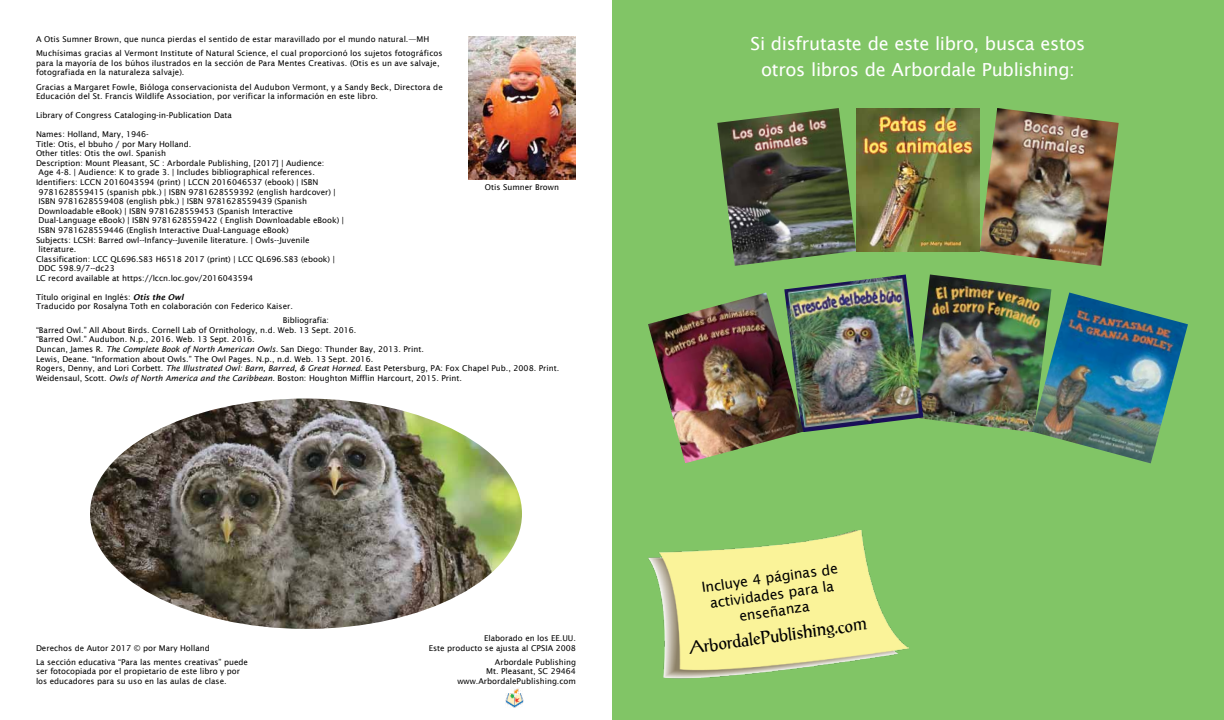
<style>
.page{position:relative;width:1224px;height:720px;background:#fff}
.page>*{position:absolute;margin:0;border:0;box-sizing:border-box;transform-origin:0 0}
.t1{font:18px/26.1px "Lucida Sans";letter-spacing:-.02em;color:#fff;text-align:center}
.t2{font:18px "Post Antiqua";color:#000}
.t3{font:14px/16.8px "Lucida Sans";color:#000;text-align:center}
.t4{font:8px/9.6px "Lucida Sans";color:#000}
.s1{font-weight:600;font-style:italic}
.s2{font-style:italic}
</style>
<div class="page">
<div style="left:612px;top:0;width:612px;height:720px;background:#81c566"></div>
<img style="left:648px;top:530px;width:261px;height:149px">
<img style="left:468px;top:36px;width:108px;height:144px">
<img style="left:90px;top:399px;width:432px;height:230px">
<img style="left:505px;top:688px;width:18px;height:20px">
<img style="left:717px;top:108px;width:139px;height:158px">
<img style="left:857px;top:108px;width:122px;height:144px">
<img style="left:980px;top:108px;width:139px;height:158px">
<img style="left:923px;top:274px;width:128px;height:158px">
<img style="left:1032px;top:292px;width:156px;height:171px">
<img style="left:784px;top:274px;width:139px;height:158px">
<img style="left:648px;top:292px;width:155px;height:171px">
<p class="t4" style="left:36px;top:32px;width:408px;line-height:14.1px">A Otis Sumner Brown, que nunca pierdas el sentido de estar maravillado por el mundo natural.—MH<br>Muchísimas gracias al Vermont Institute of Natural Science, el cual proporcionó los sujetos fotográficos</p>
<p class="t4" style="left:36px;top:58px;width:405px">para la mayoría de los búhos ilustrados en la sección de Para Mentes Creativas. (Otis es un ave salvaje, fotografiada en la naturaleza salvaje).</p>
<p class="t4" style="left:36px;top:82px;width:408px">Gracias a Margaret Fowle, Bióloga conservacionista del Audubon Vermont, y a Sandy Beck, Directora de<br>Educación del St. Francis Wildlife Association, por verificar la información en este libro.</p>
<p class="t4" style="left:36px;top:110px;width:197px">Library of Congress Cataloging-in-Publication Data</p>
<p class="t4" style="left:36px;top:129px;width:114px">Names: Holland, Mary, 1946-</p>
<p class="t4" style="left:36px;top:139px;width:157px">Title: Otis, el bbuho / por Mary Holland.</p>
<p class="t4" style="left:36px;top:148px;width:132px">Other titles: Otis the owl. Spanish</p>
<p class="t4" style="left:36px;top:158px;width:290px">Description: Mount Pleasant, SC : Arbordale Publishing, [2017] | Audience:</p>
<p class="t4" style="left:39px;top:168px;width:278px">Age 4-8. | Audience: K to grade 3. | Includes bibliographical references.</p>
<p class="t4" style="left:36px;top:177px;width:284px">Identifiers: LCCN 2016043594 (print) | LCCN 2016046537 (ebook) | ISBN</p>
<p class="t4" style="left:39px;top:187px;width:299px">9781628559415 (spanish pbk.) | ISBN 9781628559392 (english hardcover) |</p>
<p class="t4" style="left:39px;top:196px;width:270px">ISBN 9781628559408 (english pbk.) | ISBN 9781628559439 (Spanish</p>
<p class="t4" style="left:39px;top:206px;width:256px">Downloadable eBook) | ISBN 9781628559453 (Spanish Interactive</p>
<p class="t4" style="left:39px;top:216px;width:307px">Dual-Language eBook) | ISBN 9781628559422 ( English Downloadable eBook) |</p>
<p class="t4" style="left:39px;top:225px;width:252px">ISBN 9781628559446 (English Interactive Dual-Language eBook)</p>
<p class="t4" style="left:36px;top:235px;width:275px">Subjects: LCSH: Barred owl--Infancy--Juvenile literature. | Owls--Juvenile</p>
<p class="t4" style="left:39px;top:244px;width:39px">literature.</p>
<p class="t4" style="left:36px;top:254px;width:300px">Classification: LCC QL696.S83 H6518 2017 (print) | LCC QL696.S83 (ebook) |</p>
<p class="t4" style="left:39px;top:264px;width:78px">DDC 598.9/7--dc23</p>
<p class="t4" style="left:36px;top:273px;width:219px">LC record available at https://lccn.loc.gov/2016043594</p>
<p class="t4" style="left:36px;top:292px;width:258px">Título original en Inglés: <span class="s1">Otis the Owl<br></span>Traducido por Rosalyna Toth en colaboración con Federico Kaiser.</p>
<p class="t4" style="left:36px;top:316px;width:525px;text-indent:247px">Bibliografía:<br>“Barred Owl.” All About Birds. Cornell Lab of Ornithology, n.d. Web. 13 Sept. 2016.<br>“Barred Owl.” Audubon. N.p., 2016. Web. 13 Sept. 2016.<br>Duncan, James R. <span class="s2">The Complete Book of North American Owls.</span> San Diego: Thunder Bay, 2013. Print.<br>Lewis, Deane. “Information about Owls.” The Owl Pages. N.p., n.d. Web. 13 Sept. 2016.<br>Rogers, Denny, and Lori Corbett. <span class="s2">The Illustrated Owl: Barn, Barred, &amp; Great Horned</span>. East Petersburg, PA: Fox Chapel Pub., 2008. Print.<br>Weidensaul, Scott. <span class="s2">Owls of North America and the Caribbean</span>. Boston: Houghton Mifflin Harcourt, 2015. Print.</p>
<p class="t4" style="left:485px;top:183px;width:76px">Otis Sumner Brown</p>
<p class="t4" style="left:36px;top:641px;width:213px;line-height:14.1px">Derechos de Autor 2017 © por Mary Holland<br>La sección educativa “Para las mentes creativas” puede</p>
<p class="t4" style="left:36px;top:667px;width:206px">ser fotocopiada por el propietario de este libro y por los educadores para su uso en las aulas de clase.</p>
<p class="t4" style="left:429px;top:633px;width:149px;text-align:right">Elaborado en los EE.UU.<br>Este producto se ajusta al CPSIA 2008</p>
<p class="t4" style="left:457px;top:657px;width:120px;text-align:right">Arbordale Publishing<br>Mt. Pleasant, SC 29464 www.ArbordalePublishing.com</p>
<h1 class="t1" style="left:751px;top:30px;width:336px">Si disfrutaste de este libro, busca estos otros libros de Arbordale Publishing:</h1>
<h2 class="t3" style="left:701px;top:579px;width:139px;rotate:-8deg">Incluye 4 páginas de actividades para la enseñanza</h2>
<h1 class="t2" style="left:687px;top:638px;width:181px;rotate:-8deg">ArbordalePublishing.com</h1>
</div>
